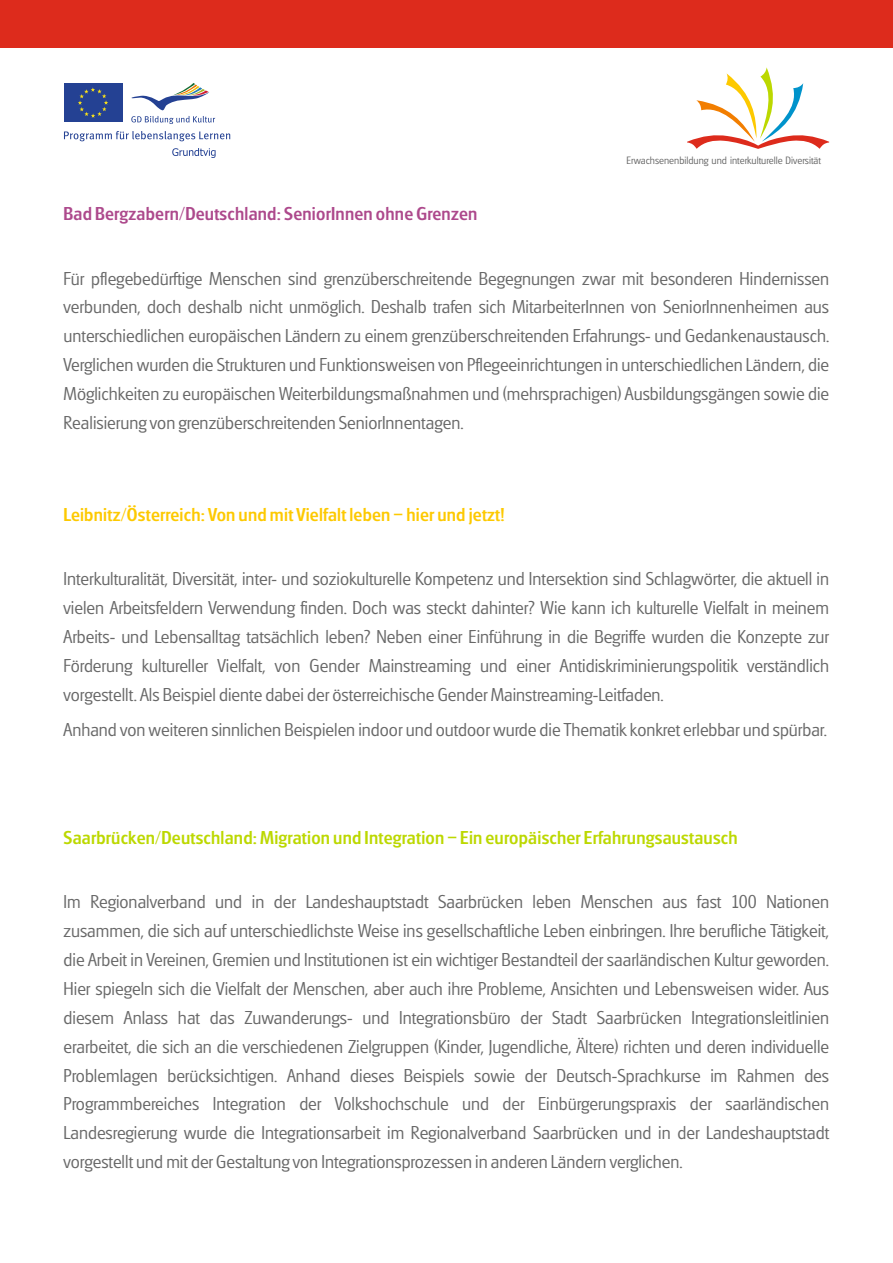
<style>
.page{position:relative;width:893px;height:1263px;background:#fff}
.page>*{position:absolute;margin:0;border:0;box-sizing:border-box;transform-origin:0 0}
.t1{font:18px/28.8px "Glasgow L Light";color:#686868;text-align:justify}
.t2{font:18px "Glasgow M Medium";letter-spacing:.015em;color:#bcd800}
.t3{font:18px "Glasgow M Medium";letter-spacing:.015em;color:#fdc900}
.t4{font:18px "Glasgow M Medium";letter-spacing:.015em;color:#ad498c}
.t5{font:10.35px "Glasgow L Light";color:#686868}
</style>
<div class="page">
<div style="left:0;top:0;width:893px;height:47px;background:#dd2b1c"></div>
<svg style="left:172px;top:148px;width:44px;height:10px"></svg>
<svg style="left:64px;top:131px;width:166px;height:10px"></svg>
<div style="left:64px;top:83px;width:58px;height:39px;background:#244193"></div>
<svg style="left:78px;top:87px;width:30px;height:31px"></svg>
<svg style="left:131px;top:83px;width:84px;height:41px"></svg>
<svg style="left:687px;top:67px;width:142px;height:82px"></svg>
<p class="t4" style="left:64px;top:207px;width:415px">Bad Bergzabern/Deutschland: SeniorInnen ohne Grenzen</p>
<p class="t5" style="left:626px;top:156px;width:196px">Erwachsenenbildung und interkulturelle Diversität</p>
<p class="t1" style="left:64px;top:265px;width:767px">Für pflegebedürftige Menschen sind grenzüberschreitende Begegnungen zwar mit besonderen Hindernissen verbunden, doch deshalb nicht unmöglich. Deshalb trafen sich MitarbeiterInnen von SeniorInnenheimen aus unterschiedlichen europäischen Ländern zu einem grenzüberschreitenden Erfahrungs- und Gedankenaustausch.<br>Verglichen wurden die Strukturen und Funktionsweisen von Pflegeeinrichtungen in unterschiedlichen Ländern, die Möglichkeiten zu europäischen Weiterbildungsmaßnahmen und (mehrsprachigen) Ausbildungsgängen sowie die Realisierung von grenzüberschreitenden SeniorInnentagen.</p>
<p class="t3" style="left:64px;top:508px;width:443px">Leibnitz/Österreich: Von und mit Vielfalt leben – hier und jetzt!</p>
<p class="t1" style="left:64px;top:566px;width:767px">Interkulturalität, Diversität, inter- und soziokulturelle Kompetenz und Intersektion sind Schlagwörter, die aktuell in vielen Arbeitsfeldern Verwendung finden. Doch was steckt dahinter? Wie kann ich kulturelle Vielfalt in meinem Arbeits- und Lebensalltag tatsächlich leben? Neben einer Einführung in die Begriffe wurden die Konzepte zur Förderung kultureller Vielfalt, von Gender Mainstreaming und einer Antidiskriminierungspolitik verständlich vorgestellt. Als Beispiel diente dabei der österreichische Gender Mainstreaming-Leitfaden.</p>
<p class="t1" style="left:64px;top:717px;width:765px">Anhand von weiteren sinnlichen Beispielen indoor und outdoor wurde die Thematik konkret erlebbar und spürbar.</p>
<p class="t2" style="left:63px;top:831px;width:676px">Saarbrücken/Deutschland: Migration und Integration – Ein europäischer Erfahrungsaustausch</p>
<p class="t1" style="left:64px;top:889px;width:767px">Im Regionalverband und in der Landeshauptstadt Saarbrücken leben Menschen aus fast 100 Nationen zusammen, die sich auf unterschiedlichste Weise ins gesellschaftliche Leben einbringen. Ihre berufliche Tätigkeit, die Arbeit in Vereinen, Gremien und Institutionen ist ein wichtiger Bestandteil der saarländischen Kultur geworden.<br>Hier spiegeln sich die Vielfalt der Menschen, aber auch ihre Probleme, Ansichten und Lebensweisen wider. Aus diesem Anlass hat das Zuwanderungs- und Integrationsbüro der Stadt Saarbrücken Integrationsleitlinien erarbeitet, die sich an die verschiedenen Zielgruppen (Kinder, Jugendliche, Ältere) richten und deren individuelle Problemlagen berücksichtigen. Anhand dieses Beispiels sowie der Deutsch-Sprachkurse im Rahmen des Programmbereiches Integration der Volkshochschule und der Einbürgerungspraxis der saarländischen Landesregierung wurde die Integrationsarbeit im Regionalverband Saarbrücken und in der Landeshauptstadt vorgestellt und mit der Gestaltung von Integrationsprozessen in anderen Ländern verglichen.</p>
</div>
